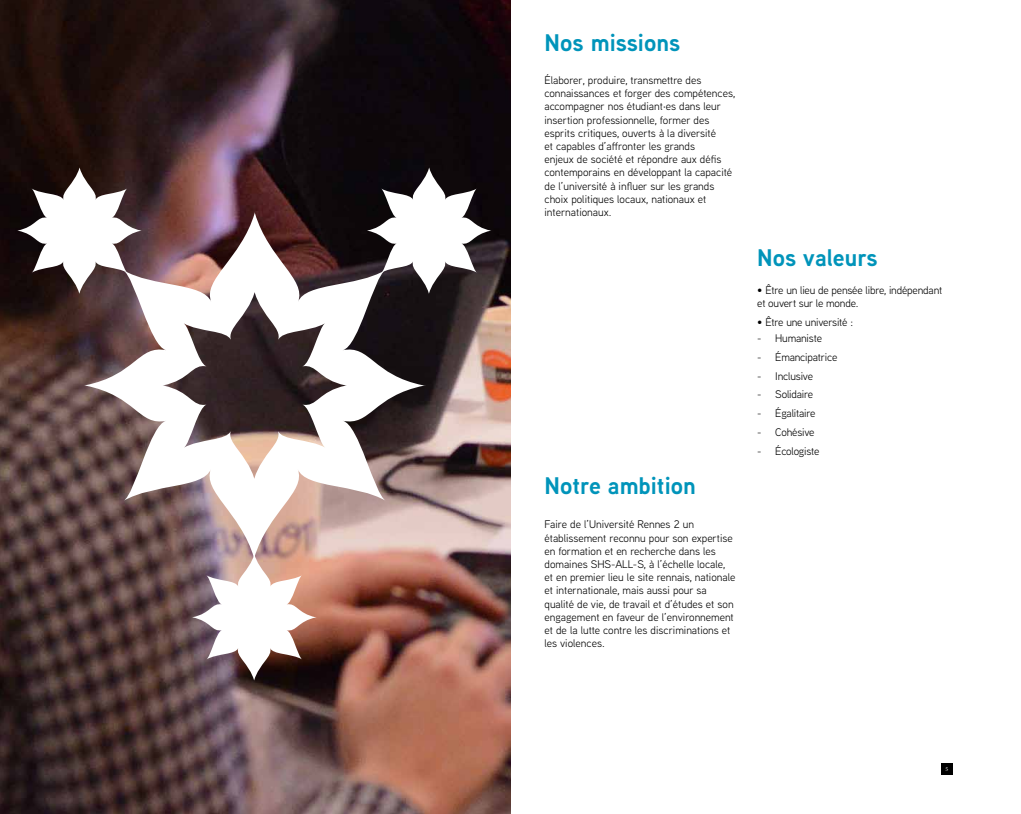
<style>
.page{position:relative;width:1021px;height:814px;background:#fff}
.page>*{position:absolute;margin:0;border:0;box-sizing:border-box;transform-origin:0 0}
.t1{font:700 24px "Aaux Next";color:#0094ba}
.t2{font:11px/13.2px "Aaux Next";color:#000}
.t3{font:5.8px "Minion Pro";color:#fff}
.s1{font-weight:500}
</style>
<div class="page">
<div style="left:941px;top:763px;width:11px;height:11px;background:#000"></div>
<img style="left:0;top:0;width:510px;height:814px">
<img style="left:83px;top:212px;width:343px;height:347px">
<svg style="left:17px;top:167px;width:125px;height:127px"></svg>
<svg style="left:366px;top:167px;width:125px;height:127px"></svg>
<svg style="left:192px;top:554px;width:125px;height:126px"></svg>
<h1 class="t1" style="left:544px;top:25px;width:137px">Nos missions</h1>
<p class="t2" style="left:544px;top:73px;width:192px">Élaborer, produire, transmettre des connaissances et forger des compétences, accompagner nos étudiant·es dans leur insertion professionnelle, former des esprits critiques, ouverts à la diversité<br>et capables d’affronter les grands<br>enjeux de société et répondre aux défis contemporains en développant la capacité de l’université à influer sur les grands choix politiques locaux, nationaux et internationaux.</p>
<h1 class="t1" style="left:544px;top:468px;width:153px">Notre ambition</h1>
<p class="t2" style="left:544px;top:517px;width:192px">Faire de l’Université Rennes 2 un établissement reconnu pour son expertise en formation et en recherche dans les domaines SHS-ALL-S, à l’échelle locale, et en premier lieu le site rennais, nationale et internationale, mais aussi pour sa qualité de vie, de travail et d’études et son engagement en faveur de l’environnement et de la lutte contre les discriminations et les violences.</p>
<h1 class="t1" style="left:757px;top:241px;width:122px">Nos valeurs</h1>
<p class="t2" style="left:757px;top:283px;width:186px"><span class="s1">•</span> Être un lieu de pensée libre, indépendant et ouvert sur le monde.</p>
<p class="t2" style="left:757px;top:315px;width:97px"><span class="s1">•</span> Être une université :</p>
<p class="t2" style="left:757px;top:331px;width:66px">- Humaniste</p>
<p class="t2" style="left:757px;top:350px;width:82px">- Émancipatrice</p>
<p class="t2" style="left:757px;top:369px;width:57px">- Inclusive</p>
<p class="t2" style="left:757px;top:387px;width:57px">- Solidaire</p>
<p class="t2" style="left:757px;top:406px;width:60px">- Égalitaire</p>
<p class="t2" style="left:757px;top:425px;width:59px">- Cohésive</p>
<p class="t2" style="left:757px;top:444px;width:64px">- Écologiste</p>
<p class="t3" style="left:945px;top:765px;width:4px">5</p>
</div>
